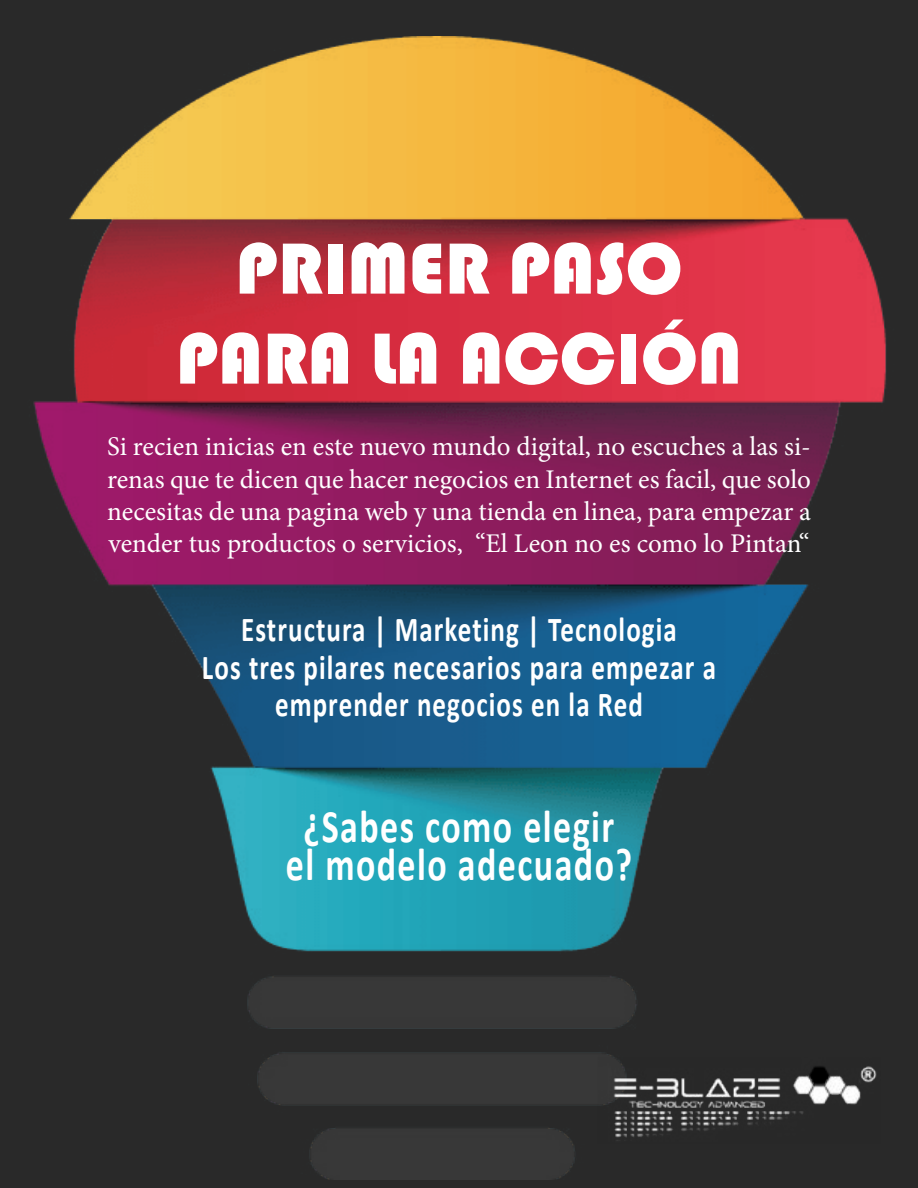
<style>
.page{position:relative;width:918px;height:1188px;background:#292929}
.page>*{position:absolute;margin:0;border:0;box-sizing:border-box;transform-origin:0 0}
.t1{font:75px/90px "Bauhaus 93";color:#fff;text-align:center}
.t2{font:700 46.8px/37.5px "Calibri";letter-spacing:.04em;color:#fff;text-align:center;scale:.77 1}
.t3{font:700 35.1px/37.5px "Calibri";letter-spacing:.04em;color:#fff;text-align:center;scale:.77 1}
.t4{font:27px/32.4px "Minion Pro";color:#fff;text-align:justify}
</style>
<div class="page">
<img style="left:33px;top:36px;width:853px;height:1144px">
<img style="left:598px;top:1057px;width:282px;height:87px">
<h1 class="t1" style="left:176px;top:224px;width:567px">PRIMER PASO<br>PARA LA ACCIÓN</h1>
<p class="t4" style="left:107px;top:431px;width:705px">Si recien inicias en este nuevo mundo digital, no escuches a las si&shy;renas que te dicen que hacer negocios en Internet es facil, que solo necesitas de una pagina web y una tienda en linea, para empezar a vender tus productos o servicios, “El Leon no es como lo Pintan“</p>
<p class="t3" style="left:202px;top:610px;width:669px">Estructura | Marketing | Tecnologia<br>Los tres pilares necesarios para empezar a emprender negocios en la Red</p>
<h2 class="t2" style="left:286px;top:808px;width:451px">¿Sabes como elegir el modelo adecuado?</h2>
</div>
